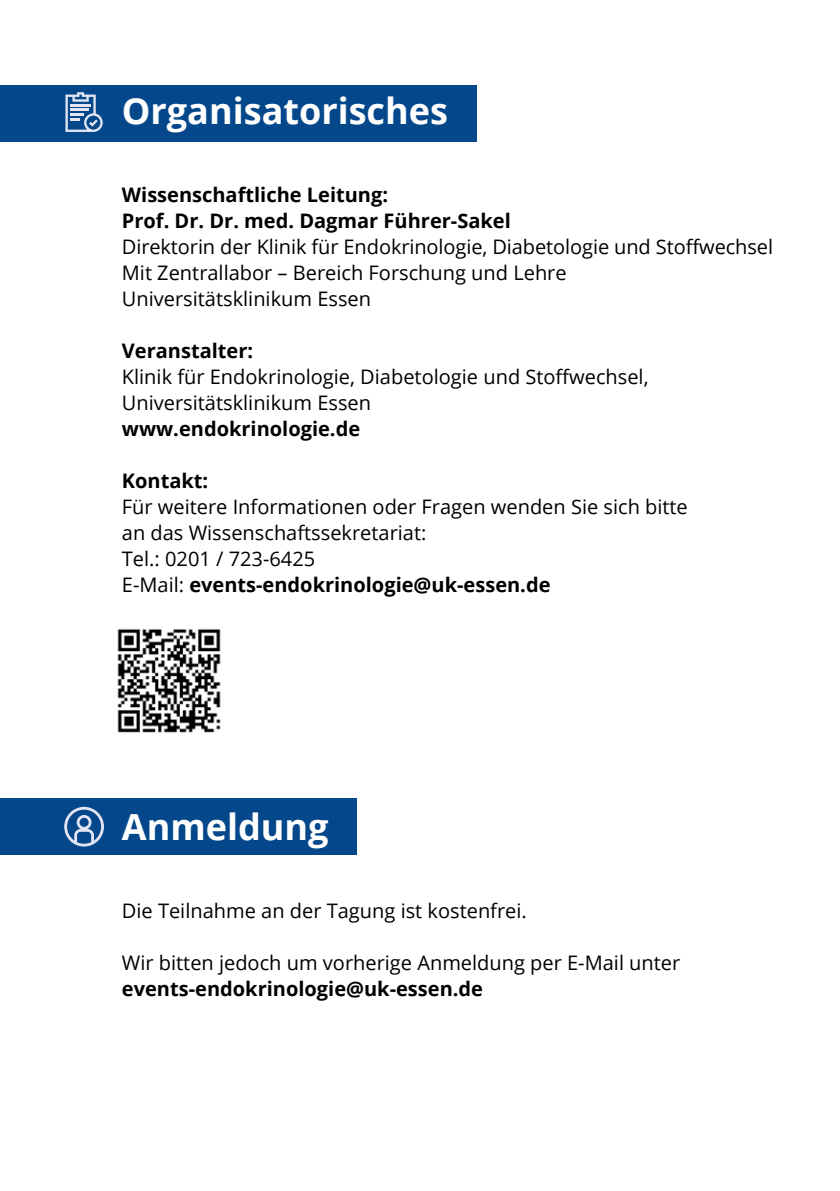
<style>
.page{position:relative;width:840px;height:1191px;background:#fff}
.page>*{position:absolute;margin:0;border:0;box-sizing:border-box;transform-origin:0 0}
.t1{font:700 36px "Open Sans";color:#fff}
.t2{font:20px/26px "Open Sans";color:#000}
.t3{font:700 20px/26px "Open Sans";color:#000}
.s1{font-weight:700}
</style>
<div class="page">
<div style="left:0;top:798px;width:356px;height:57px;background:#04488b"></div>
<div style="left:0;top:85px;width:476px;height:57px;background:#04488b"></div>
<svg style="left:65px;top:92px;width:38px;height:40px"></svg>
<svg style="left:64px;top:807px;width:40px;height:39px"></svg>
<img style="left:117px;top:628px;width:104px;height:105px">
<h1 class="t1" style="left:122px;top:85px;width:327px">Organisatorisches</h1>
<p class="t3" style="left:122px;top:181px;width:390px">Wissenschaftliche Leitung:<br>Prof. Dr. Dr. med. Dagmar Führer-Sakel</p>
<p class="t2" style="left:122px;top:233px;width:652px">Direktorin der Klinik für Endokrinologie, Diabetologie und Stoffwechsel<br>Mit Zentrallabor – Bereich Forschung und Lehre<br>Universitätsklinikum Essen</p>
<p class="t3" style="left:122px;top:337px;width:133px">Veranstalter:</p>
<p class="t2" style="left:122px;top:363px;width:528px">Klinik für Endokrinologie, Diabetologie und Stoffwechsel,<br>Universitätsklinikum Essen</p>
<p class="t3" style="left:122px;top:415px;width:240px">www.endokrinologie.de</p>
<p class="t3" style="left:122px;top:467px;width:88px">Kontakt:</p>
<p class="t2" style="left:122px;top:493px;width:567px">Für weitere Informationen oder Fragen wenden Sie sich bitte an das Wissenschaftssekretariat:<br>Tel.: 0201 / 723-6425<br>E-Mail: <span class="s1">events-endokrinologie@uk-essen.de</span></p>
<h1 class="t1" style="left:122px;top:801px;width:208px">Anmeldung</h1>
<p class="t2" style="left:122px;top:897px;width:406px">Die Teilnahme an der Tagung ist kostenfrei.</p>
<p class="t2" style="left:122px;top:949px;width:559px">Wir bitten jedoch um vorherige Anmeldung per E-Mail unter</p>
<p class="t3" style="left:122px;top:975px;width:362px">events-endokrinologie@uk-essen.de</p>
</div>
